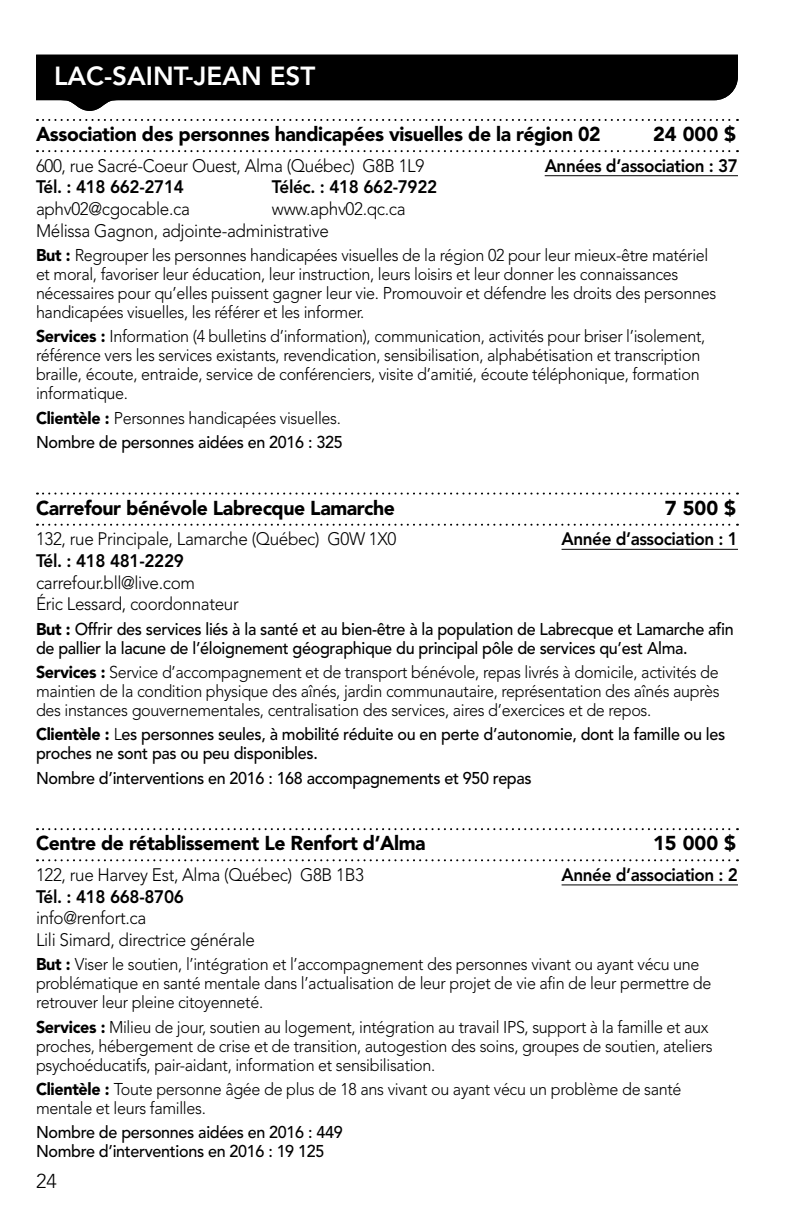
<style>
.page{position:relative;width:792px;height:1224px;background:#fff}
.page>*{position:absolute;margin:0;border:0;box-sizing:border-box;transform-origin:0 0}
.t1{font:800 26px "Avenir LT Std";color:#fff}
.t2{font:900 20px "Avenir LT Std";letter-spacing:-.02em;color:#000}
.t3{font:300 20px "Avenir LT Std";color:#000}
.t4{font:300 18px/21.6px "Avenir LT Std";letter-spacing:-.02em;color:#000;scale:.95 1}
.t5{font:800 18px "Avenir LT Std";letter-spacing:-.025em;color:#000;scale:.95 1}
.t6{font:300 17px/19px "Avenir LT Std";letter-spacing:-.02em;color:#000;scale:.95 1}
.t7{font:500 17px/19px "Avenir LT Std";letter-spacing:-.02em;color:#000;scale:.95 1}
.s1{font-weight:900}
.s2{font-weight:300}
</style>
<div class="page">
<svg style="left:37px;top:119px;width:701px;height:2px"></svg>
<svg style="left:37px;top:150px;width:701px;height:2px"></svg>
<hr style="left:545px;top:175px;width:193px;height:1px;background:#000">
<svg style="left:37px;top:493px;width:701px;height:2px"></svg>
<svg style="left:37px;top:524px;width:701px;height:2px"></svg>
<hr style="left:562px;top:549px;width:176px;height:1px;background:#000">
<svg style="left:37px;top:828px;width:701px;height:2px"></svg>
<svg style="left:37px;top:859px;width:701px;height:2px"></svg>
<hr style="left:562px;top:884px;width:176px;height:1px;background:#000">
<svg style="left:36px;top:55px;width:702px;height:56px;fill:#000"></svg>
<h1 class="t1" style="left:54px;top:61px;width:263px">LAC-SAINT-JEAN EST</h1>
<h1 class="t1" style="left:67px;top:61px;width:334px">a Baie et Bas Saguenay</h1>
<p class="t2" style="left:36px;top:122px;width:566px">Association des personnes handicapées visuelles de la région 02</p>
<p class="t2" style="left:653px;top:122px;width:84px">24 000 $</p>
<p class="t4" style="left:36px;top:155px;width:410px">600, rue Sacré-Coeur Ouest, Alma (Québec) G8B 1L9</p>
<p class="t5" style="left:545px;top:155px;width:205px">Années d’association : 37</p>
<p class="t5" style="left:36px;top:176px;width:157px">Tél. : 418 662-2714</p>
<p class="t5" style="left:272px;top:176px;width:176px">Téléc. : 418 662-7922</p>
<p class="t4" style="left:36px;top:198px;width:164px">aphv02@cgocable.ca</p>
<p class="t4" style="left:36px;top:198px;width:391px;text-indent:236px">www. aphv02. qc. ca<br>Mélissa Gagnon, adjointe-administrative</p>
<p class="t6" style="left:36px;top:246px;width:718px"><span class="s1">But :</span> Regrouper les personnes handicapées visuelles de la région 02 pour leur mieux-être matériel et moral, favoriser leur éducation, leur instruction, leurs loisirs et leur donner les connaissances nécessaires pour qu’elles puissent gagner leur vie. Promouvoir et défendre les droits des personnes handicapées visuelles, les référer et les informer.</p>
<p class="t6" style="left:36px;top:327px;width:706px"><span class="s1">Services :</span> Information (4 bulletins d’information), communication, activités pour briser l’isolement, référence vers les services existants, revendication, sensibilisation, alphabétisation et transcription braille, écoute, entraide, service de conférenciers, visite d’amitié, écoute téléphonique, formation informatique.</p>
<p class="t7" style="left:36px;top:406px;width:324px;line-height:24.4px"><span class="s1">Clientèle :</span> <span class="s2">Personnes handicapées visuelles.<br></span>Nombre de personnes aidées en 2016 : 325</p>
<p class="t2" style="left:36px;top:496px;width:360px">Carrefour bénévole Labrecque Lamarche</p>
<p class="t2" style="left:665px;top:496px;width:73px">7 500 $</p>
<p class="t4" style="left:36px;top:528px;width:381px">132, rue Principale, Lamarche (Québec) G0W 1X0</p>
<p class="t5" style="left:562px;top:528px;width:187px">Année d’association : 1</p>
<p class="t5" style="left:36px;top:550px;width:157px">Tél. : 418 481-2229</p>
<p class="t4" style="left:36px;top:572px;width:215px">carrefour.bll@live.com<br>Éric Lessard, coordonnateur</p>
<p class="t7" style="left:36px;top:620px;width:736px"><span class="s1">But :</span> Offrir des services liés à la santé et au bien-être à la population de Labrecque et Lamarche afin de pallier la lacune de l’éloignement géographique du principal pôle de services qu’est Alma.</p>
<p class="t6" style="left:36px;top:663px;width:721px;text-align:justify"><span class="s1">Services :</span> Service d’accompagnement et de transport bénévole, repas livrés à domicile, activités de maintien de la condition physique des aînés, jardin communautaire, représentation des aînés auprès des instances gouvernementales, centralisation des services, aires d’exercices et de repos.</p>
<p class="t7" style="left:36px;top:725px;width:727px"><span class="s1">Clientèle :</span> <span class="s2">L</span>es personnes seules, à mobilité réduite ou en perte d’autonomie, dont la famille ou les proches ne sont pas ou peu disponibles.</p>
<p class="t7" style="left:36px;top:769px;width:523px">Nombre d’interventions en 2016 : 168 accompagnements et 950 repas</p>
<p class="t2" style="left:36px;top:831px;width:391px">Centre de rétablissement Le Renfort d’Alma</p>
<p class="t2" style="left:653px;top:831px;width:84px">15 000 $</p>
<p class="t4" style="left:36px;top:864px;width:347px">122, rue Harvey Est, Alma (Québec) G8B 1B3</p>
<p class="t5" style="left:562px;top:864px;width:187px">Année d’association : 2</p>
<p class="t5" style="left:36px;top:886px;width:157px">Tél. : 418 668-8706</p>
<p class="t4" style="left:36px;top:907px;width:232px">info@renfort. ca<br>Lili Simard, directrice générale</p>
<p class="t6" style="left:36px;top:955px;width:712px"><span class="s1">But :</span> Viser le soutien, l’intégration et l’accompagnement des personnes vivant ou ayant vécu une problématique en santé mentale dans l’actualisation de leur projet de vie afin de leur permettre de retrouver leur pleine citoyenneté.</p>
<p class="t6" style="left:36px;top:1017px;width:714px"><span class="s1">Services :</span> Milieu de jour, soutien au logement, intégration au travail IPS, support à la famille et aux proches, hébergement de crise et de transition, autogestion des soins, groupes de soutien, ateliers psychoéducatifs, pair-aidant, information et sensibilisation.</p>
<p class="t6" style="left:36px;top:1080px;width:681px"><span class="s1">Clientèle :</span> Toute personne âgée de plus de 18 ans vivant ou ayant vécu un problème de santé mentale et leurs familles.</p>
<p class="t7" style="left:36px;top:1123px;width:324px">Nombre de personnes aidées en 2016 : 449<br>Nombre d’interventions en 2016 : 19 125</p>
<p class="t3" style="left:36px;top:1169px;width:22px">24</p>
</div>
